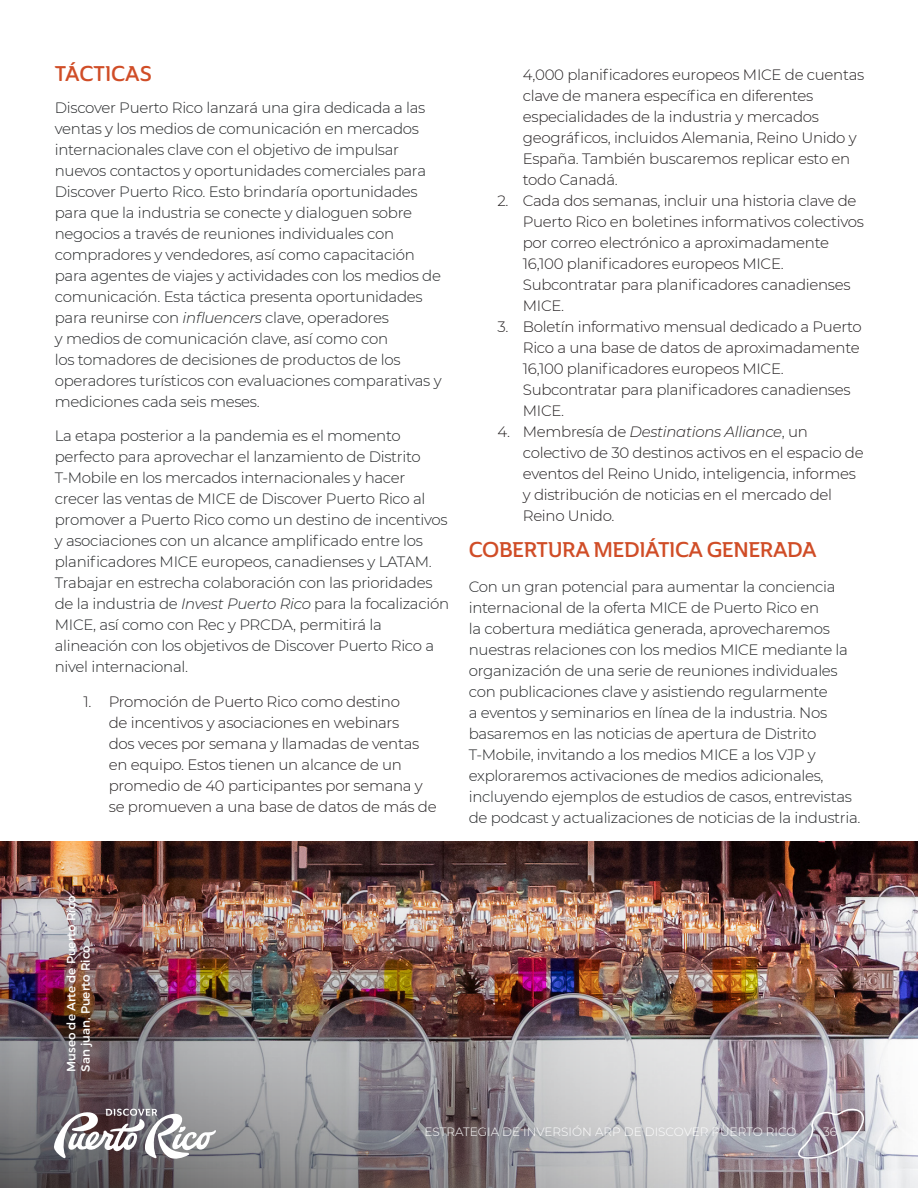
<style>
.page{position:relative;width:918px;height:1188px;background:#fff}
.page>*{position:absolute;margin:0;border:0;box-sizing:border-box;transform-origin:0 0}
.Body_Copy{font:21px "Ainslie Nor Dem";letter-spacing:-.02em;color:#d04d27}
.Body_Copy-2{font:21px "Ainslie Nor Dem";color:#d04d27}
.Body_Copy-3{font:300 15px/21px "Montserrat";letter-spacing:-.02em;color:#232527}
.t1{font:300 15px/21px "Montserrat";letter-spacing:-.02em;color:#231f20}
.t2{font:300 12px "Montserrat";color:#fff}
.Image_Location{font:12px "Montserrat";color:#fff}
.s1{font-style:italic}
</style>
<div class="page">
<img style="left:0;top:841px;width:918px;height:347px">
<svg style="left:794px;top:1105px;width:80px;height:55px;background:#aba2ad"></svg>
<svg style="left:53px;top:1109px;width:163px;height:51px"></svg>
<p class="Body_Copy-2" style="left:55px;top:60px;width:99px">TÁCTICAS</p>
<p class="Body_Copy-3" style="left:55px;top:96px;width:388px">Discover Puerto Rico lanzará una gira dedicada a las ventas y los medios de comunicación en mercados internacionales clave con el objetivo de impulsar nuevos contactos y oportunidades comerciales para Discover Puerto Rico. Esto brindaría oportunidades para que la industria se conecte y dialoguen sobre negocios a través de reuniones individuales con compradores y vendedores, así como capacitación para agentes de viajes y actividades con los medios de comunicación. Esta táctica presenta oportunidades para reunirse con <span class="s1">influencers</span> clave, operadores<br>y medios de comunicación clave, así como con<br>los tomadores de decisiones de productos de los operadores turísticos con evaluaciones comparativas y mediciones cada seis meses.</p>
<p class="Body_Copy-3" style="left:55px;top:425px;width:396px">La etapa posterior a la pandemia es el momento perfecto para aprovechar el lanzamiento de Distrito T-Mobile en los mercados internacionales y hacer crecer las ventas de MICE de Discover Puerto Rico al promover a Puerto Rico como un destino de incentivos y asociaciones con un alcance amplificado entre los planificadores MICE europeos, canadienses y LATAM.<br>Trabajar en estrecha colaboración con las prioridades de la industria de <span class="s1">Invest Puerto Rico</span> para la focalización MICE, así como con Rec y PRCDA, permitirá la alineación con los objetivos de Discover Puerto Rico a nivel internacional.</p>
<p class="t1" style="left:109px;top:690px;width:329px;text-indent:-25px">1. Promoción de Puerto Rico como destino<br>de incentivos y asociaciones en webinars<br>dos veces por semana y llamadas de ventas en equipo. Estos tienen un alcance de un promedio de 40 participantes por semana y se promueven a una base de datos de más de</p>
<p class="t1" style="left:523px;top:64px;width:343px">4,000 planificadores europeos MICE de cuentas clave de manera específica en diferentes especialidades de la industria y mercados geográficos, incluidos Alemania, Reino Unido y España. También buscaremos replicar esto en todo Canadá.</p>
<p class="t1" style="left:523px;top:190px;width:343px;text-indent:-26px">2. Cada dos semanas, incluir una historia clave de Puerto Rico en boletines informativos colectivos por correo electrónico a aproximadamente 16,100 planificadores europeos MICE.<br>Subcontratar para planificadores canadienses MICE.</p>
<p class="t1" style="left:523px;top:316px;width:341px;text-indent:-26px">3. Boletín informativo mensual dedicado a Puerto Rico a una base de datos de aproximadamente 16,100 planificadores europeos MICE.<br>Subcontratar para planificadores canadienses MICE.</p>
<p class="t1" style="left:523px;top:421px;width:342px;text-indent:-26px">4. Membresía de <span class="s1">Destinations Alliance</span>, un colectivo de 30 destinos activos en el espacio de eventos del Reino Unido, inteligencia, informes y distribución de noticias en el mercado del Reino Unido.</p>
<p class="Body_Copy" style="left:469px;top:536px;width:349px">COBERTURA MEDIÁTICA GENERADA</p>
<p class="Body_Copy-3" style="left:469px;top:576px;width:393px">Con un gran potencial para aumentar la conciencia internacional de la oferta MICE de Puerto Rico en<br>la cobertura mediática generada, aprovecharemos nuestras relaciones con los medios MICE mediante la organización de una serie de reuniones individuales con publicaciones clave y asistiendo regularmente<br>a eventos y seminarios en línea de la industria. Nos basaremos en las noticias de apertura de Distrito T-Mobile, invitando a los medios MICE a los VJP y exploraremos activaciones de medios adicionales, incluyendo ejemplos de estudios de casos, entrevistas de podcast y actualizaciones de noticias de la industria.</p>
<p class="Image_Location" style="left:64px;top:1072px;width:178px;rotate:-90deg">Museo de Arte de Puerto Rico</p>
<p class="Image_Location" style="left:78px;top:1072px;width:128px;rotate:-90deg">San juan, Puerto Rico</p>
<p class="t2" style="left:425px;top:1123px;width:374px">ESTRATEGIA DE INVERSIÓN ARP DE DISCOVER PUERTO RICO</p>
<p class="t2" style="left:823px;top:1123px;width:15px">36</p>
</div>
